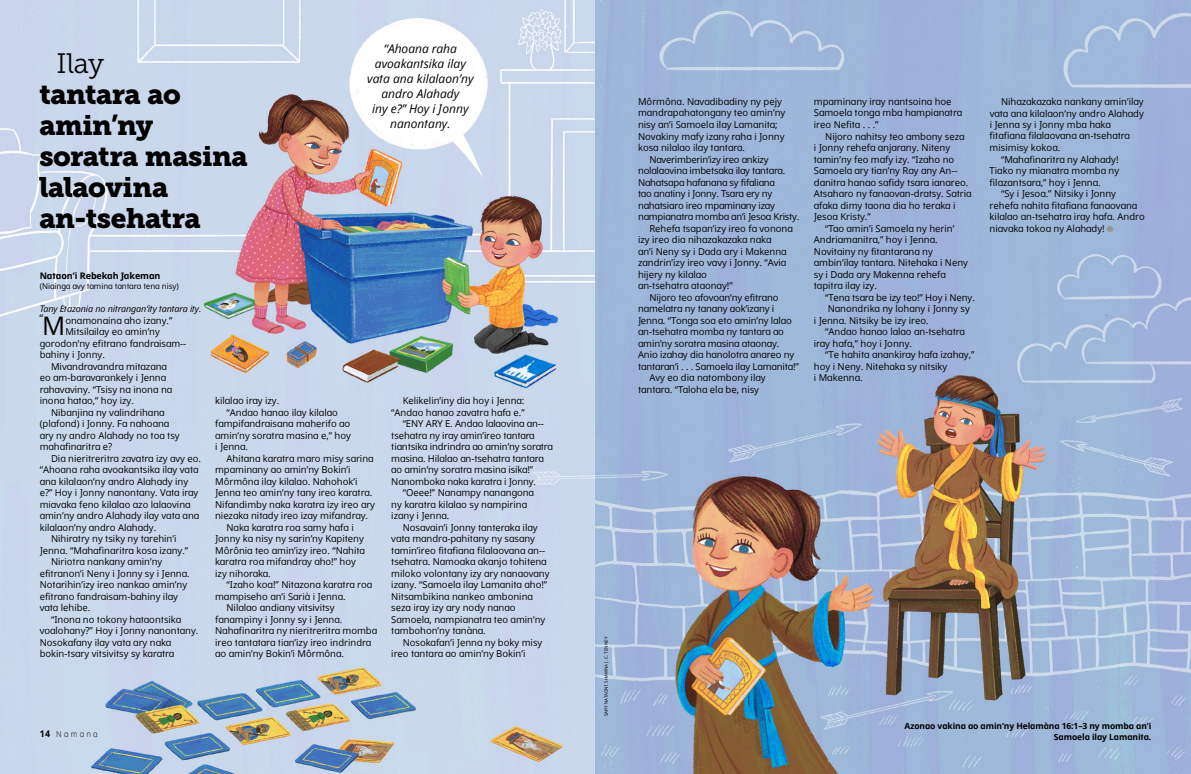
<style>
.page{position:relative;width:1191px;height:774px;background:#fff}
.page>*{position:absolute;margin:0;border:0;box-sizing:border-box;transform-origin:0 0}
.h1_DOTS_title{font:28px/31.2px "Museo Slablds Lat 900";letter-spacing:-.02em;color:#000}
.p1_first_small_quote_alternate{font:25.6px "Dots Solidlds Lat";color:#000}
.t1{font:italic 12px/15px "Dots Solidlds Lat";color:#000;text-align:center}
.p1_first_small_quote_alternate-2{font:10.8px "Dots Solidlds Lat";color:#000}
.p1{font:9.5px/11.5px "Dots Solidlds Lat";color:#000}
.p1-2{font:9.5px/11.5px "Dots Solidlds Lat";letter-spacing:-.02em;color:#000}
.p1_first_small_quote_alternate-3{font:9.5px "Dots Solidlds Lat";color:#000}
.p1_bio{font:italic 9px "Dots Solidlds Lat";letter-spacing:-.01em;color:#000}
.p1_author-name{font:700 9px "Dots Solidlds Lat";letter-spacing:-.005em;color:#000}
.p1_aside_info_first__regular{font:700 8.5px/11px "Dots Solidlds Lat";letter-spacing:-.01em;color:#000;text-align:right}
.t2{font:300 8.2px "Dots Solidlds Lat";letter-spacing:.28em;color:#000;scale:.95 1}
.p1_author-role{font:8px "Dots Solidlds Lat";letter-spacing:-.005em;color:#000}
.t3{font:4.5px "Dots Solidlds Lat";color:#000}
.s1{font-family:"Museo Slablds Lat 300"}
.s2{font-weight:700;font-size:9.2px}
.s3{font-family:"Ding P Ilds Dpi";font-size:8.5px;color:#969798}
</style>
<div class="page">
<img style="left:0;top:0;width:1191px;height:774px">
<svg style="left:442px;top:121px;width:41px;height:57px"></svg>
<p class="h1_DOTS_title" style="left:39px;top:46px;width:210px;text-indent:17px"><span class="s1">Ilay<br></span>tantara ao amin’ny soratra masina lalaovina an-tsehatra</p>
<p class="p1_author-name" style="left:40px;top:269px;width:122px">Nataon’i Rebekah Jakeman</p>
<p class="p1_author-role" style="left:40px;top:280px;width:141px">(Niainga avy tamina tantara tena nisy)</p>
<p class="t1" style="left:367px;top:42px;width:108px">“Ahoana raha avoakantsika ilay vata ana kilalaon’ny andro Alahady<br>iny e?” Hoy i Jonny nanontany.</p>
<p class="p1_bio" style="left:40px;top:302px;width:163px">Tany Etazonia no nitrangan’ity tantara ity.</p>
<p class="p1_first_small_quote_alternate-2" style="left:40px;top:310px;width:5px">“</p>
<p class="p1_first_small_quote_alternate" style="left:42px;top:307px;width:25px">M</p>
<p class="p1_first_small_quote_alternate-3" style="left:65px;top:313px;width:108px">onamonaina aho izany.”</p>
<p class="p1_first_small_quote_alternate-3" style="left:65px;top:325px;width:96px">Mitsilailay eo amin’ny</p>
<p class="p1_first_small_quote_alternate-3" style="left:40px;top:336px;width:148px">gorodon’ny efitrano fandraisam--</p>
<p class="p1_first_small_quote_alternate-3" style="left:40px;top:348px;width:67px">bahiny i Jonny.</p>
<p class="p1" style="left:40px;top:360px;width:134px;text-indent:11px">Mivandravandra mitazana eo am-baravarankely i Jenna rahavaviny. “Tsisy na inona na inona hatao,” hoy izy.</p>
<p class="p1" style="left:40px;top:406px;width:142px;text-indent:11px">Nibanjina ny valindrihana (plafond) i Jonny. Fa nahoana ary ny andro Alahady no toa tsy mahafinaritra e?</p>
<p class="p1" style="left:40px;top:452px;width:163px;text-indent:11px">Dia nieritreritra zavatra izy avy eo. “Ahoana raha avoakantsika ilay vata ana kilalaon’ny andro Alahady iny e?” Hoy i Jonny nanontany. Vata iray miavaka feno kilalao azo lalaovina amin’ny andro Alahady ilay vata ana kilalaon’ny andro Alahady.</p>
<p class="p1" style="left:40px;top:533px;width:150px;text-align:center">Nihiratry ny tsiky ny tarehin’i<br>Jenna. “Mahafinaritra kosa izany.”</p>
<p class="p1" style="left:40px;top:556px;width:151px;text-indent:11px">Niriotra nankany amin’ny efitranon’i Neny i Jonny sy i Jenna.<br>Notarihin’izy ireo nankao amin’ny efitrano fandraisam-bahiny ilay vata lehibe.</p>
<p class="p1" style="left:40px;top:613px;width:160px;text-indent:11px">“Inona no tokony hataontsika voalohany?” Hoy i Jonny nanontany.<br>Nosokafany ilay vata ary naka bokin-tsary vitsivitsy sy karatra</p>
<p class="p1" style="left:215px;top:395px;width:66px">kilalao iray izy.</p>
<p class="p1" style="left:215px;top:406px;width:137px;text-indent:11px">“Andao hanao ilay kilalao fampifandraisana maherifo ao amin’ny soratra masina e,” hoy i Jenna.</p>
<p class="p1" style="left:215px;top:452px;width:161px;text-indent:11px">Ahitana karatra maro misy sarina mpaminany ao amin’ny Bokin’i Môrmôna ilay kilalao. Nahohok’i Jenna teo amin’ny tany ireo karatra.<br>Nifandimby naka karatra izy ireo ary niezaka nitady ireo izay mifandray.</p>
<p class="p1" style="left:215px;top:521px;width:151px;text-indent:11px">Naka karatra roa samy hafa i<br>Jonny ka nisy ny sarin’ny Kapiteny<br>Môrônia teo amin’izy ireo. “Nahita karatra roa mifandray aho!” hoy izy nihoraka.</p>
<p class="p1" style="left:215px;top:579px;width:159px;text-indent:11px">“Izaho koa!” Nitazona karatra roa mampiseho an’i Sarià i Jenna.</p>
<p class="p1" style="left:215px;top:602px;width:163px;text-indent:11px">Nilalao andiany vitsivitsy fanampiny i Jonny sy i Jenna.<br>Nahafinaritra ny nieritreritra momba ireo tantatara tian’izy ireo indrindra ao amin’ny Bokin’i Môrmôna.</p>
<p class="p1" style="left:391px;top:395px;width:135px;text-align:right">Kelikelin’iny dia hoy i Jenna: “Andao hanao zavatra hafa e.”</p>
<p class="p1" style="left:391px;top:418px;width:163px;text-indent:11px">“ENY ARY E. Andao lalaovina an-- tsehatra ny iray amin’ireo tantara tiantsika indrindra ao amin’ny soratra masina. Hilalao an-tsehatra tantara ao amin’ny soratra masina isika!” Nanomboka naka karatra i Jonny.</p>
<p class="p1" style="left:391px;top:487px;width:144px;text-indent:11px">“Oeee!” Nanampy nanangona ny karatra kilalao sy nampirina izany i Jenna.</p>
<p class="p1" style="left:391px;top:521px;width:160px;text-indent:11px">Nosavain’i Jonny tanteraka ilay vata mandra-pahitany ny sasany tamin’ireo fitafiana filalaovana an-- tsehatra. Namoaka akanjo tohitena miloko volontany izy ary nanaovany izany. “Samoela ilay Lamanita aho!”<br>Nitsambikina nankeo ambonina seza iray izy ary nody nanao<br>Samoela, nampianatra teo amin’ny tambohon’ny tanàna.</p>
<p class="p1" style="left:391px;top:636px;width:152px;text-indent:11px">Nosokafan’i Jenna ny boky misy ireo tantara ao amin’ny Bokin’i</p>
<p class="t2" style="left:40px;top:728px;width:63px"><span class="s2">14</span> Namana</p>
<p class="p1" style="left:638px;top:96px;width:149px">Môrmôna. Navadibadiny ny pejy mandrapahatongany teo amin’ny nisy an’i Samoela ilay Lamanita;<br>Novakiny mafy izany raha i Jonny kosa nilalao ilay tantara.</p>
<p class="p1-2" style="left:638px;top:153px;width:163px;text-indent:11px">Naverimberin’izy ireo ankizy nolalaovina imbetsaka ilay tantara.<br>Nahatsapa hafanana sy fifaliana<br>tao anatiny i Jonny. Tsara ery ny nahatsiaro ireo mpaminany izay nampianatra momba an’i Jesoa Kristy.</p>
<p class="p1" style="left:638px;top:222px;width:156px;text-indent:11px">Rehefa tsapan’izy ireo fa vonona izy ireo dia nihazakazaka naka<br>an’i Neny sy i Dada ary i Makenna zandrin’izy ireo vavy i Jonny. “Avia hijery ny kilalao<br>an-tsehatra ataonay!”</p>
<p class="p1" style="left:638px;top:291px;width:162px;text-indent:11px">Nijoro teo afovoan’ny efitrano namelatra ny tanany aok’izany i Jenna. “Tonga soa eto amin’ny lalao an-tsehatra momba ny tantara ao amin’ny soratra masina ataonay.<br>Anio izahay dia hanolotra anareo ny tantaran’i . . . Samoela ilay Lamanita!”</p>
<p class="p1" style="left:638px;top:372px;width:129px;text-indent:11px">Avy eo dia natombony ilay tantara. “Taloha ela be, nisy</p>
<p class="p1" style="left:814px;top:96px;width:150px">mpaminany iray nantsoina hoe<br>Samoela tonga mba hampianatra ireo Nefita . . .”</p>
<p class="p1" style="left:814px;top:130px;width:159px;text-indent:11px">Nijoro nahitsy teo ambony seza<br>i Jonny rehefa anjarany. Niteny tamin’ny feo mafy izy. “Izaho no<br>Samoela ary tian’ny Ray any An-- danitra hanao safidy tsara ianareo.<br>Atsaharo ny fanaovan-dratsy. Satria afaka dimy taona dia ho teraka i<br>Jesoa Kristy.”</p>
<p class="p1" style="left:814px;top:222px;width:156px;text-indent:11px">“Tao amin’i Samoela ny herin’<br>Andriamanitra,” hoy i Jenna.<br>Novitainy ny fitantarana ny ambin’ilay tantara. Nitehaka i Neny sy i Dada ary Makenna rehefa tapitra ilay izy.</p>
<p class="p1" style="left:825px;top:291px;width:151px">“Tena tsara be izy teo!” Hoy i Neny.</p>
<p class="p1" style="left:814px;top:303px;width:157px;text-indent:14px">Nanondrika ny lohany i Jonny sy i Jenna. Nitsiky be izy ireo.</p>
<p class="p1" style="left:814px;top:326px;width:152px;text-indent:11px">“Andao hanao lalao an-tsehatra iray hafa,” hoy i Jonny.</p>
<p class="p1" style="left:814px;top:349px;width:162px;text-indent:11px">“Te hahita anankiray hafa izahay,” hoy i Neny. Nitehaka sy nitsiky<br>i Makenna.</p>
<p class="p1" style="left:989px;top:96px;width:156px;text-indent:11px">Nihazakazaka nankany amin’ilay vata ana kilalaon’ny andro Alahady i Jenna sy i Jonny mba haka fitafiana filalaovana an-tsehatra misimisy kokoa.</p>
<p class="p1" style="left:989px;top:153px;width:131px;text-align:justify;text-indent:11px">“Mahafinaritra ny Alahady!<br>Tiako ny mianatra momba ny filazantsara,” hoy i Jenna.</p>
<p class="p1" style="left:989px;top:188px;width:157px;text-indent:11px">“Sy i Jesoa.” Nitsiky i Jonny rehefa nahita fitafiana fanaovana kilalao an-tsehatra iray hafa. Andro niavaka tokoa ny Alahady! <span class="s3">●</span></p>
<p class="t3" style="left:603px;top:716px;width:81px;rotate:-90deg">SARY NATAON’I SHAWNA J. C. TENNEY</p>
<p class="p1_aside_info_first__regular" style="left:904px;top:720px;width:248px">Azonao vakina ao amin’ny Helamàna 16:1–3 ny momba an’i<br>Samoela ilay Lamanita.</p>
</div>
